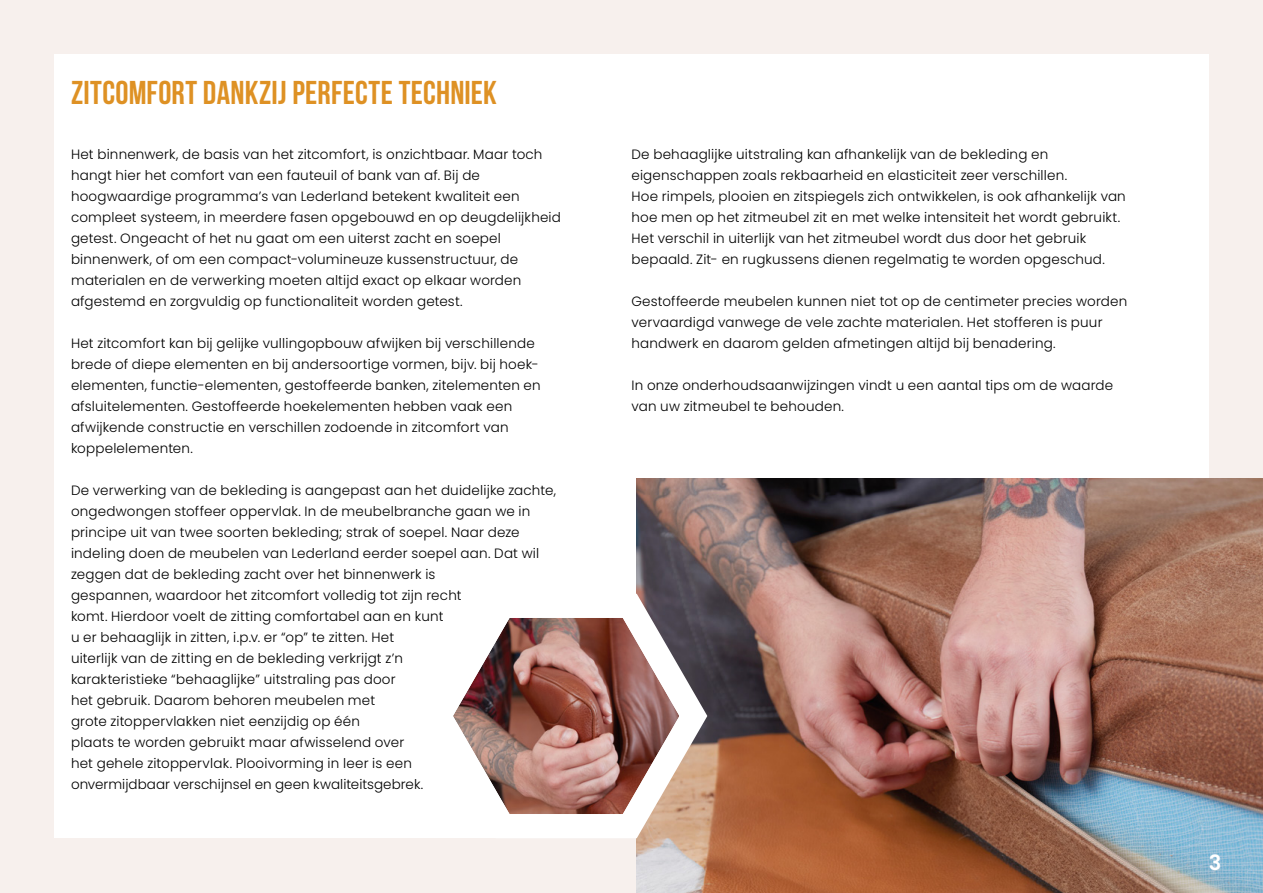
<style>
.page{position:relative;width:1263px;height:893px;background:#f7f0ed}
.page>*{position:absolute;margin:0;border:0;box-sizing:border-box;transform-origin:0 0}
.t1{font:700 33px "Bebas Neue";letter-spacing:.01em;color:#de9124}
.t2{font:600 21px "Poppins";color:#fff}
.t3{font:300 13.5px/21px "Poppins";letter-spacing:.015em;color:#000}
</style>
<div class="page">
<div style="left:55px;top:55px;width:1154px;height:783px;background:#fff"></div>
<img style="left:637px;top:479px;width:626px;height:414px">
<img style="left:453px;top:573px;width:273px;height:286px">
<h1 class="t1" style="left:71px;top:74px;width:427px">ZITCOMFORT DANKZIJ PERFECTE TECHNIEK</h1>
<p class="t3" style="left:71px;top:144px;width:491px">Het binnenwerk, de basis van het zitcomfort, is onzichtbaar. Maar toch hangt hier het comfort van een fauteuil of bank van af. Bij de hoogwaardige programma’s van Lederland betekent kwaliteit een compleet systeem, in meerdere fasen opgebouwd en op deugdelijkheid getest. Ongeacht of het nu gaat om een uiterst zacht en soepel binnenwerk, of om een compact-volumineuze kussenstructuur, de materialen en de verwerking moeten altijd exact op elkaar worden afgestemd en zorgvuldig op functionaliteit worden getest.</p>
<p class="t3" style="left:71px;top:333px;width:471px">Het zitcomfort kan bij gelijke vullingopbouw afwijken bij verschillende brede of diepe elementen en bij andersoortige vormen, bijv. bij hoek&shy;elementen, functie-elementen, gestoffeerde banken, zitelementen en afsluitelementen. Gestoffeerde hoekelementen hebben vaak een afwijkende constructie en verschillen zodoende in zitcomfort van koppelelementen.</p>
<p class="t3" style="left:71px;top:480px;width:487px">De verwerking van de bekleding is aangepast aan het duidelijke zachte, ongedwongen stoffeer oppervlak. In de meubelbranche gaan we in principe uit van twee soorten bekleding; strak of soepel. Naar deze indeling doen de meubelen van Lederland eerder soepel aan. Dat wil zeggen dat de bekleding zacht over het binnenwerk is<br>gespannen, waardoor het zitcomfort volledig tot zijn recht<br>komt. Hierdoor voelt de zitting comfortabel aan en kunt<br>u er behaaglijk in zitten, i.p.v. er “op” te zitten. Het<br>uiterlijk van de zitting en de bekleding verkrijgt z’n<br>karakteristieke “behaaglijke” uitstraling pas door<br>het gebruik. Daarom behoren meubelen met<br>grote zitoppervlakken niet eenzijdig op één<br>plaats te worden gebruikt maar afwisselend over<br>het gehele zitoppervlak. Plooivorming in leer is een<br>onvermijdbaar verschijnsel en geen kwaliteitsgebrek.</p>
<p class="t3" style="left:631px;top:144px;width:496px">De behaaglijke uitstraling kan afhankelijk van de bekleding en eigenschappen zoals rekbaarheid en elasticiteit zeer verschillen.<br>Hoe rimpels, plooien en zitspiegels zich ontwikkelen, is ook afhankelijk van hoe men op het zitmeubel zit en met welke intensiteit het wordt gebruikt.<br>Het verschil in uiterlijk van het zitmeubel wordt dus door het gebruik bepaald. Zit- en rugkussens dienen regelmatig te worden opgeschud.</p>
<p class="t3" style="left:631px;top:291px;width:497px">Gestoffeerde meubelen kunnen niet tot op de centimeter precies worden vervaardigd vanwege de vele zachte materialen. Het stofferen is puur handwerk en daarom gelden afmetingen altijd bij benadering.</p>
<p class="t3" style="left:631px;top:375px;width:483px">In onze onderhoudsaanwijzingen vindt u een aantal tips om de waarde van uw zitmeubel te behouden.</p>
<h2 class="t2" style="left:1209px;top:851px;width:14px">3</h2>
</div>
